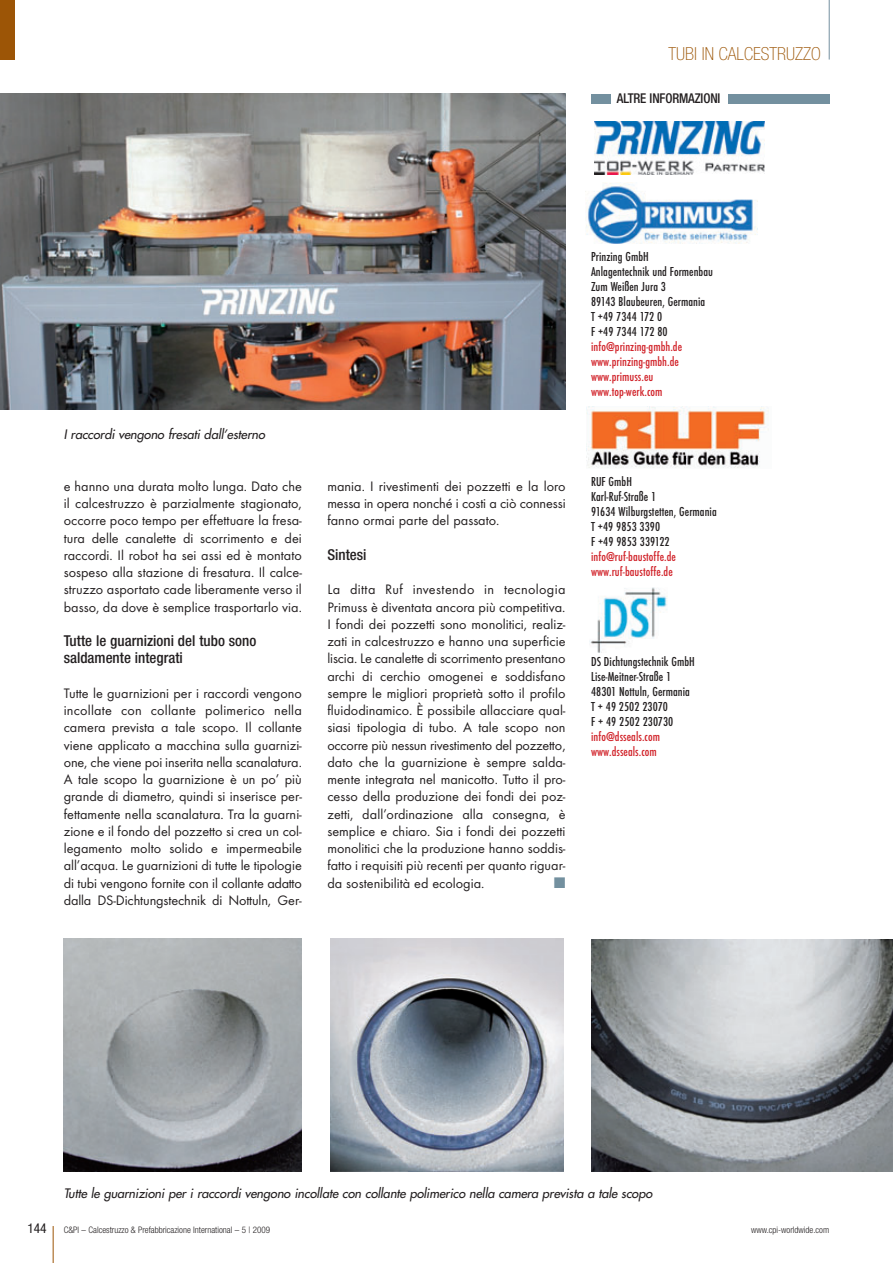
<style>
.page{position:relative;width:893px;height:1263px;background:#fff}
.page>*{position:absolute;margin:0;border:0;box-sizing:border-box;transform-origin:0 0}
.t1{font:100 condensed 18px "Helvetica Neue";color:#9c5506}
.t2{font:500 condensed 15px/17.2px "Helvetica Neue";color:#231f20}
.t3{font:14.25px/17.2px "Futura T";color:#231f20;text-align:justify}
.t4{font:14.25px "European Pi Three";color:#73909f}
.t5{font:500 condensed 13.5px/15px "Futura T";letter-spacing:.005em;color:#231f20}
.t6{font:500 condensed 13.5px/15px "Futura T";letter-spacing:.005em;color:#d1232a}
.t7{font:500 condensed 13.5px "Helvetica Neue";letter-spacing:-.01em;color:#231f20;scale:.95 1}
.t8{font:condensed 13.5px "Helvetica Neue";color:#231f20}
.t9{font:italic 12.75px "Futura";color:#231f20}
.t10{font:300 condensed 9px "Helvetica Neue";color:#231f20}
</style>
<div class="page">
<hr style="left:53px;top:1226px;width:1px;height:37px;background:#9c5506">
<hr style="left:829px;top:0;width:1px;height:60px;background:#73909f">
<div style="left:0;top:0;width:15px;height:60px;background:#9c5506"></div>
<img style="left:0;top:94px;width:566px;height:315px">
<img style="left:64px;top:938px;width:238px;height:233px">
<svg style="left:563px;top:938px;width:1px;height:233px"></svg>
<img style="left:330px;top:938px;width:233px;height:233px">
<img style="left:591px;top:939px;width:301px;height:232px">
<img style="left:594px;top:122px;width:171px;height:52px">
<img style="left:586px;top:183px;width:171px;height:61px">
<div style="left:591px;top:94px;width:19px;height:9px;background:#73909f"></div>
<div style="left:728px;top:94px;width:101px;height:9px;background:#73909f"></div>
<img style="left:587px;top:407px;width:182px;height:61px">
<img style="left:589px;top:587px;width:79px;height:66px">
<p class="t1" style="left:668px;top:47px;width:154px">TUBI IN CALCESTRUZZO</p>
<p class="t7" style="left:617px;top:94px;width:111px">ALTRE INFORMAZIONI</p>
<p class="t9" style="left:64px;top:428px;width:205px">I raccordi vengono fresati dall’esterno</p>
<p class="t3" style="left:64px;top:479px;width:240px">e hanno una durata molto lunga. Dato che il calcestruzzo è parzialmente stagionato, occorre poco tempo per effettuare la fresa&shy;tura delle canalette di scorrimento e dei raccordi. Il robot ha sei assi ed è montato sospeso alla stazione di fresatura. Il calce&shy;struzzo asportato cade liberamente verso il basso, da dove è semplice trasportarlo via.</p>
<p class="t2" style="left:64px;top:633px;width:194px">Tutte le guarnizioni del tubo sono saldamente integrati</p>
<p class="t3" style="left:64px;top:686px;width:240px">Tutte le guarnizioni per i raccordi vengono incollate con collante polimerico nella camera prevista a tale scopo. Il collante viene applicato a macchina sulla guarnizi - one, che viene poi inserita nella scanalatura.<br>A tale scopo la guarnizione è un po’ più grande di diametro, quindi si inserisce per&shy;fettamente nella scanalatura. Tra la guarni&shy;zione e il fondo del pozzetto si crea un col&shy;legamento molto solido e impermeabile all’acqua. Le guarnizioni di tutte le tipologie di tubi vengono fornite con il collante adatto dalla DS-Dichtungstechnik di Nottuln, Ger -</p>
<p class="t5" style="left:591px;top:250px;width:123px">Prinzing GmbH<br>Anlagentechnik und Formenbau<br>Zum Weißen Jura 3<br>89143 Blaubeuren, Germania<br>T +49 7344 172 0<br>F +49 7344 172 80</p>
<p class="t6" style="left:591px;top:340px;width:93px">info@prinzing-gmbh.de www.prinzing-gmbh.de www.primuss.eu www.top-werk.com</p>
<p class="t3" style="left:327px;top:479px;width:240px">ma nia. I rivestimenti dei pozzetti e la loro messa in opera nonché i costi a ciò connessi fanno ormai parte del passato.</p>
<p class="t2" style="left:327px;top:547px;width:41px">Sintesi</p>
<p class="t3" style="left:327px;top:582px;width:240px">La ditta Ruf investendo in tecnologia Primuss è diventata ancora più competitiva.<br>I fondi dei pozzetti sono monolitici, realiz&shy;zati in calcestruzzo e hanno una superficie liscia. Le canalette di scorrimento presentano archi di cerchio omogenei e soddisfano sempre le migliori proprietà sotto il profilo fluidodinamico. È possibile allacciare qual&shy;siasi tipologia di tubo. A tale scopo non occorre più nessun rivestimento del pozzetto, dato che la guarnizione è sempre salda&shy;mente integrata nel manicotto. Tutto il pro&shy;cesso della produzione dei fondi dei poz&shy;zetti, dall’ordinazione alla consegna, è semplice e chiaro. Sia i fondi dei pozzetti monolitici che la produzione hanno soddis&shy;fatto i requisiti più recenti per quanto riguar&shy;da sostenibilità ed ecologia.</p>
<p class="t4" style="left:554px;top:874px;width:13px">-</p>
<p class="t5" style="left:591px;top:475px;width:127px">RUF GmbH<br>Karl-Ruf-Straße 1<br>91634 Wilburgstetten, Germania<br>T +49 9853 3390<br>F +49 9853 339122</p>
<p class="t6" style="left:591px;top:550px;width:86px">info@ruf-baustoffe.de www.ruf-baustoffe.de</p>
<p class="t5" style="left:591px;top:655px;width:105px">DS Dichtungstechnik GmbH<br>Lise-Meitner-Straße 1<br>48301 Nottuln, Germania<br>T + 49 2502 23070<br>F + 49 2502 230730</p>
<p class="t6" style="left:591px;top:730px;width:70px">info@dsseals.com www.dsseals.com</p>
<p class="t9" style="left:64px;top:1187px;width:592px">Tutte le guarnizioni per i raccordi vengono incollate con collante polimerico nella camera prevista a tale scopo</p>
<p class="t8" style="left:27px;top:1223px;width:21px">144</p>
<p class="t10" style="left:64px;top:1226px;width:208px">C&amp;PI – Calcestruzzo &amp; Prefabbricazione International – 5 | 2009</p>
<p class="t10" style="left:751px;top:1226px;width:80px">www.cpi-worldwide.com</p>
</div>
